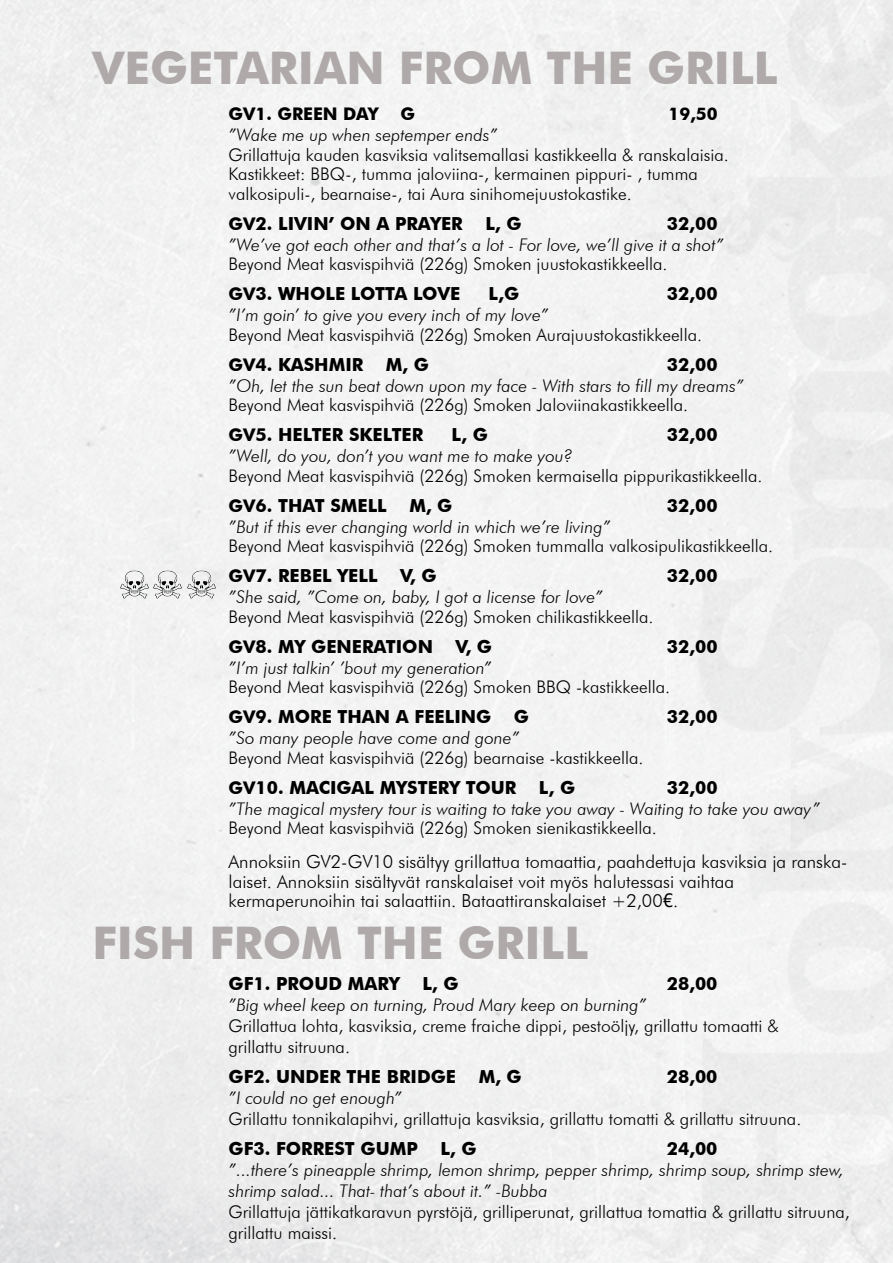
<style>
.page{position:relative;width:893px;height:1263px;background:#fff}
.page>*{position:absolute;margin:0;border:0;box-sizing:border-box;transform-origin:0 0}
.t1{font:700 45px "Futura BT";color:#afa9a9}
.t2{font:700 18px "Futura BT";color:#000}
.t3{font:300 18px/19.5px "Futura BT";color:#000}
.t4{font:300 17.4px/19.5px "Futura BT";color:#000}
.t5{font:italic 300 17.4px/21px "Futura BT";color:#000}
.t6{font:700 17.4px "Futura BT";color:#000}
.s1{font-size:17.4px}
.s2{font-family:"Futura Std";font-weight:500}
</style>
<div class="page">
<div style="left:550px;top:0;width:343px;height:1263px;background:#f1f1f2"></div>
<img style="left:186px;top:569px;width:31px;height:31px">
<img style="left:152px;top:569px;width:31px;height:31px">
<img style="left:119px;top:569px;width:31px;height:31px">
<h1 class="t1" style="left:92px;top:41px;width:687px">VEGETARIAN FROM THE GRILL</h1>
<p class="t6" style="left:229px;top:103px;width:152px">GV1. GREEN DAY</p>
<p class="t6" style="left:400px;top:103px;width:16px">G</p>
<p class="t6" style="left:669px;top:103px;width:50px">19,50</p>
<p class="t5" style="left:229px;top:124px;width:271px">”Wake me up when septemper ends”</p>
<p class="t4" style="left:229px;top:144px;width:502px">Grillattuja kauden kasviksia valitsemallasi kastikkeella &amp; ranskalaisia.<br>Kastikkeet: BBQ-, tumma jaloviina-, kermainen pippuri- , tumma valkosipuli-, bearnaise-, tai Aura sinihomejuustokastike.</p>
<p class="t2" style="left:229px;top:212px;width:236px"><span class="s1">GV</span>2. LIVIN’ ON A PRAYER</p>
<p class="t2" style="left:485px;top:212px;width:38px">L, G</p>
<p class="t2" style="left:667px;top:212px;width:52px">32,00</p>
<p class="t5" style="left:229px;top:234px;width:497px">”We’ve got each other and that’s a lot - For love, we’ll give it a shot”</p>
<p class="t4" style="left:229px;top:254px;width:441px">Beyond Meat kasvispihviä (226g) Smoken juustokastikkeella.</p>
<p class="t2" style="left:229px;top:283px;width:233px"><span class="s1">GV</span>3. WHOLE LOTTA LOVE</p>
<p class="t2" style="left:489px;top:283px;width:32px">L,G</p>
<p class="t2" style="left:667px;top:283px;width:52px">32,00</p>
<p class="t5" style="left:229px;top:304px;width:322px">”I’m goin’ to give you every inch of my love”</p>
<p class="t4" style="left:229px;top:324px;width:475px">Beyond Meat kasvispihviä (226g) Smoken Aurajuustokastikkeella.</p>
<p class="t2" style="left:229px;top:353px;width:136px"><span class="s1">GV</span>4. KASHMIR</p>
<p class="t2" style="left:386px;top:353px;width:45px">M, G</p>
<p class="t2" style="left:667px;top:353px;width:52px">32,00</p>
<p class="t5" style="left:229px;top:375px;width:517px">”Oh, let the sun beat down upon my face - With stars to fill my dreams”</p>
<p class="t4" style="left:229px;top:395px;width:461px">Beyond Meat kasvispihviä (226g) Smoken Jaloviinakastikkeella.</p>
<p class="t2" style="left:229px;top:424px;width:196px"><span class="s1">GV</span>5. HELTER SKELTER</p>
<p class="t2" style="left:452px;top:424px;width:38px">L, G</p>
<p class="t2" style="left:667px;top:424px;width:52px">32,00</p>
<p class="t5" style="left:229px;top:445px;width:345px">”Well, do you, don’t you want me to make you?</p>
<p class="t4" style="left:229px;top:465px;width:535px">Beyond Meat kasvispihviä (226g) Smoken kermaisella pippurikastikkeella.</p>
<p class="t2" style="left:229px;top:494px;width:160px"><span class="s1">GV</span>6. THAT SMELL</p>
<p class="t2" style="left:409px;top:494px;width:45px">M, G</p>
<p class="t2" style="left:667px;top:494px;width:52px">32,00</p>
<p class="t5" style="left:229px;top:516px;width:384px">”But if this ever changing world in which we’re living”</p>
<p class="t4" style="left:229px;top:536px;width:546px">Beyond Meat kasvispihviä (226g) Smoken tummalla valkosipulikastikkeella.</p>
<p class="t2" style="left:229px;top:565px;width:151px"><span class="s1">GV</span>7. REBEL YELL</p>
<p class="t2" style="left:400px;top:565px;width:38px">V, G</p>
<p class="t2" style="left:667px;top:565px;width:52px">32,00</p>
<p class="t5" style="left:229px;top:586px;width:376px">”She said, ”Come on, baby, I got a license for love”</p>
<p class="t4" style="left:229px;top:606px;width:427px">Beyond Meat kasvispihviä (226g) Smoken chilikastikkeella.</p>
<p class="t2" style="left:229px;top:635px;width:206px"><span class="s1">GV</span>8. MY GENERATION</p>
<p class="t2" style="left:456px;top:635px;width:38px">V, G</p>
<p class="t2" style="left:667px;top:635px;width:52px">32,00</p>
<p class="t5" style="left:229px;top:657px;width:265px">”I’m just talkin’ ’bout my generation”</p>
<p class="t4" style="left:229px;top:677px;width:443px">Beyond Meat kasvispihviä (226g) Smoken BBQ -kastikkeella.</p>
<p class="t2" style="left:229px;top:706px;width:264px"><span class="s1">GV</span>9. MORE THAN A FEELING</p>
<p class="t2" style="left:514px;top:706px;width:17px">G</p>
<p class="t2" style="left:667px;top:706px;width:52px">32,00</p>
<p class="t5" style="left:229px;top:727px;width:293px">”So many people have come and gone”</p>
<p class="t4" style="left:229px;top:747px;width:416px">Beyond Meat kasvispihviä (226g) bearnaise -kastikkeella.</p>
<p class="t2" style="left:229px;top:776px;width:289px"><span class="s1">GV</span>10. MACIGAL MYSTERY TOUR</p>
<p class="t2" style="left:539px;top:776px;width:38px">L, G</p>
<p class="t2" style="left:667px;top:776px;width:52px">32,00</p>
<p class="t5" style="left:229px;top:798px;width:593px">”The magical mystery tour is waiting to take you away - Waiting to take you away”</p>
<p class="t4" style="left:229px;top:818px;width:430px">Beyond Meat kasvispihviä (226g) Smoken sienikastikkeella.</p>
<p class="t3" style="left:229px;top:852px;width:620px">Annoksiin GV2-GV10 sisältyy grillattua tomaattia, paahdettuja kasviksia ja ranska&shy;laiset. Annoksiin sisältyvät ranskalaiset voit myös halutessasi vaihtaa kermaperunoihin tai salaattiin. Bataattiranskalaiset +2,00<span class="s2">€</span>.</p>
<h1 class="t1" style="left:92px;top:915px;width:497px">FISH FROM THE GRILL</h1>
<p class="t2" style="left:229px;top:972px;width:173px">GF1. PROUD MARY</p>
<p class="t2" style="left:422px;top:972px;width:38px">L, G</p>
<p class="t2" style="left:667px;top:972px;width:52px">28,00</p>
<p class="t5" style="left:229px;top:994px;width:420px">”Big wheel keep on turning, Proud Mary keep on burning”</p>
<p class="t4" style="left:229px;top:1015px;width:552px;line-height:21px">Grillattua lohta, kasviksia, creme fraiche dippi, pestoöljy, grillattu tomaatti &amp; grillattu sitruuna.</p>
<p class="t2" style="left:229px;top:1065px;width:229px">GF2. UNDER THE BRIDGE</p>
<p class="t2" style="left:479px;top:1065px;width:45px">M, G</p>
<p class="t2" style="left:667px;top:1065px;width:52px">28,00</p>
<p class="t5" style="left:229px;top:1087px;width:175px">”I could no get enough”</p>
<p class="t4" style="left:229px;top:1108px;width:574px">Grillattu tonnikalapihvi, grillattuja kasviksia, grillattu tomatti &amp; grillattu sitruuna.</p>
<p class="t2" style="left:229px;top:1137px;width:191px">GF3. FORREST GUMP</p>
<p class="t2" style="left:440px;top:1137px;width:38px">L, G</p>
<p class="t2" style="left:667px;top:1137px;width:52px">24,00</p>
<p class="t5" style="left:229px;top:1159px;width:617px">”...there’s pineapple shrimp, lemon shrimp, pepper shrimp, shrimp soup, shrimp stew, shrimp salad... That- that’s about it.” -Bubba</p>
<p class="t4" style="left:229px;top:1201px;width:623px;line-height:21px">Grillattuja jättikatkaravun pyrstöjä, grilliperunat, grillattua tomattia &amp; grillattu sitruuna, grillattu maissi.</p>
</div>
